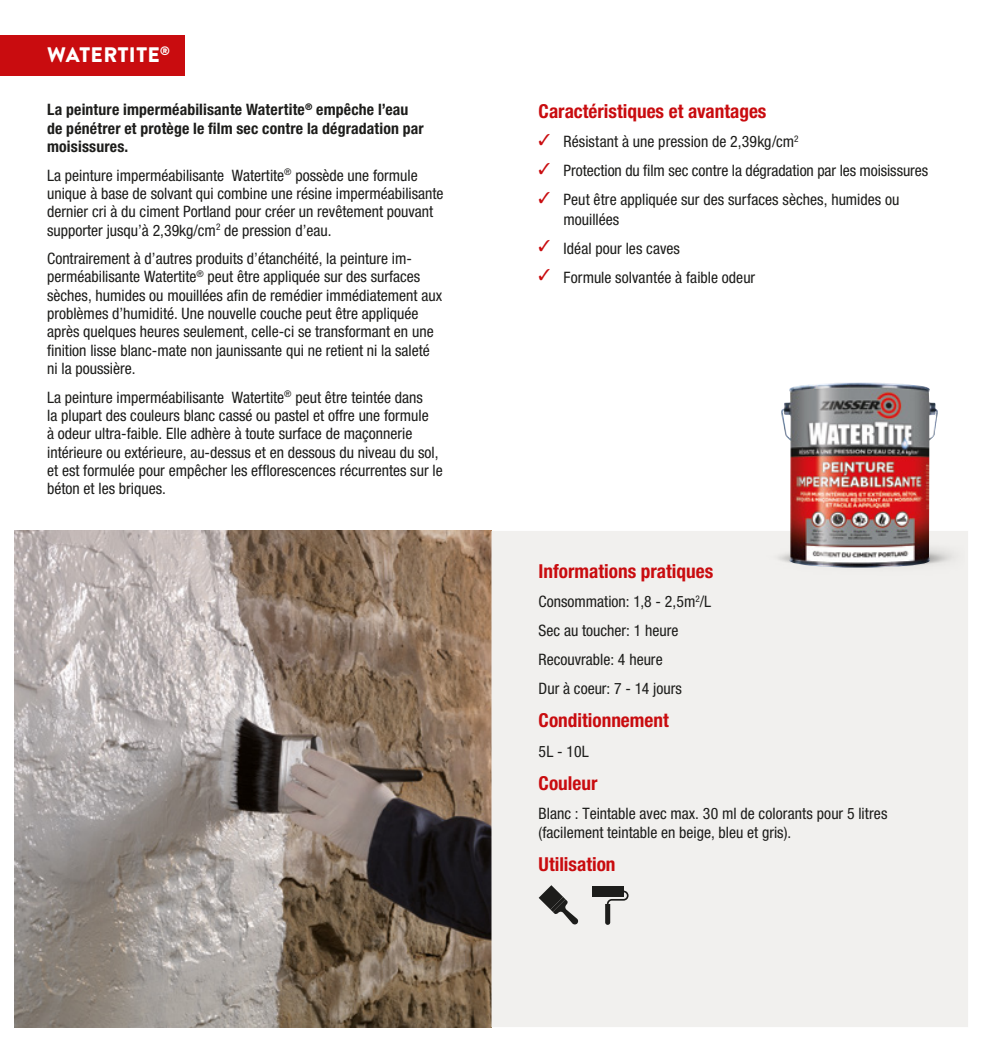
<style>
.page{position:relative;width:983px;height:1042px;background:#fff}
.page>*{position:absolute;margin:0;border:0;box-sizing:border-box;transform-origin:0 0}
.producttitel_in_rode_balk_-_L{font:900 21px "Brandon Grotesque";letter-spacing:.02em;color:#fff}
.titel_rood{font:700 condensed 19.25px "Helvetica Neue LT Pro";color:#c90c0f}
.brood{font:condensed 15.75px/18.4px "Helvetica Neue LT Pro";color:#1d1d1b}
.opsomming{font:condensed 15.75px/19.2px "Helvetica Neue LT Pro";color:#1d1d1b}
.brood_vet{font:700 condensed 15.75px/18.4px "Helvetica Neue LT Pro";letter-spacing:.01em;color:#1d1d1b}
</style>
<div class="page">
<img style="left:15px;top:531px;width:476px;height:496px">
<div style="left:491px;top:531px;width:476px;height:496px;background:#f1f0ee"></div>
<div style="left:0;top:35px;width:184px;height:41px;background:#c90c0f"></div>
<svg style="left:605px;top:890px;width:23px;height:35px"></svg>
<div style="left:591px;top:886px;width:32px;height:10px;background:#1d1d1b"></div>
<svg style="left:538px;top:885px;width:40px;height:40px"></svg>
<img style="left:780px;top:382px;width:157px;height:185px">
<p class="producttitel_in_rode_balk_-_L" style="left:47px;top:40px;width:124px">WATERTITE<sup>®</sup></p>
<p class="brood_vet" style="left:47px;top:100px;width:378px">La peinture imperméabilisante Watertite<sup>®</sup> empêche l’eau de pénétrer et protège le film sec contre la dégradation par moisissures.</p>
<p class="brood" style="left:47px;top:166px;width:398px">La peinture imperméabilisante Watertite<sup>®</sup> possède une formule unique à base de solvant qui combine une résine imperméabilisante dernier cri à du ciment Portland pour créer un revêtement pouvant supporter jusqu’à 2,39kg/cm<sup>2</sup> de pression d’eau.</p>
<p class="brood" style="left:47px;top:249px;width:396px">Contrairement à d’autres produits d’étanchéité, la peinture im&shy;perméabilisante Watertite<sup>®</sup> peut être appliquée sur des surfaces sèches, humides ou mouillées afin de remédier immédiatement aux problèmes d’humidité. Une nouvelle couche peut être appliquée après quelques heures seulement, celle-ci se transformant en une finition lisse blanc-mate non jaunissante qui ne retient ni la saleté ni la poussière.</p>
<p class="brood" style="left:47px;top:388px;width:397px">La peinture imperméabilisante Watertite<sup>®</sup> peut être teintée dans<br>la plupart des couleurs blanc cassé ou pastel et offre une formule<br>à odeur ultra-faible. Elle adhère à toute surface de maçonnerie intérieure ou extérieure, au-dessus et en dessous du niveau du sol, et est formulée pour empêcher les efflorescences récurrentes sur le béton et les briques.</p>
<p class="titel_rood" style="left:538px;top:99px;width:229px">Caractéristiques et avantages</p>
<p class="opsomming" style="left:538px;top:132px;width:261px"><sup>✓</sup> Résistant à une pression de 2,39kg/cm<sup>2</sup></p>
<p class="opsomming" style="left:538px;top:161px;width:391px"><sup>✓</sup> Protection du film sec contre la dégradation par les moisissures</p>
<p class="opsomming" style="left:563px;top:190px;width:337px;text-indent:-25px"><sup>✓</sup> Peut être appliquée sur des surfaces sèches, humides ou mouillées</p>
<p class="opsomming" style="left:538px;top:239px;width:143px"><sup>✓</sup> Idéal pour les caves</p>
<p class="opsomming" style="left:538px;top:268px;width:218px"><sup>✓</sup> Formule solvantée à faible odeur</p>
<p class="titel_rood" style="left:538px;top:559px;width:176px">Informations pratiques</p>
<p class="opsomming" style="left:538px;top:591px;width:174px">Consommation: 1,8 - 2,5m<sup>2</sup>/L</p>
<p class="opsomming" style="left:538px;top:621px;width:141px">Sec au toucher: 1 heure</p>
<p class="opsomming" style="left:538px;top:650px;width:125px">Recouvrable: 4 heure</p>
<p class="opsomming" style="left:538px;top:679px;width:144px">Dur à coeur: 7 - 14 jours</p>
<p class="titel_rood" style="left:538px;top:709px;width:131px">Conditionnement</p>
<p class="opsomming" style="left:538px;top:741px;width:51px">5L - 10L</p>
<p class="titel_rood" style="left:538px;top:771px;width:60px">Couleur</p>
<p class="opsomming" style="left:538px;top:803px;width:350px">Blanc : Teintable avec max. 30 ml de colorants pour 5 litres (facilement teintable en beige, bleu et gris).</p>
<p class="titel_rood" style="left:538px;top:852px;width:78px">Utilisation</p>
</div>
